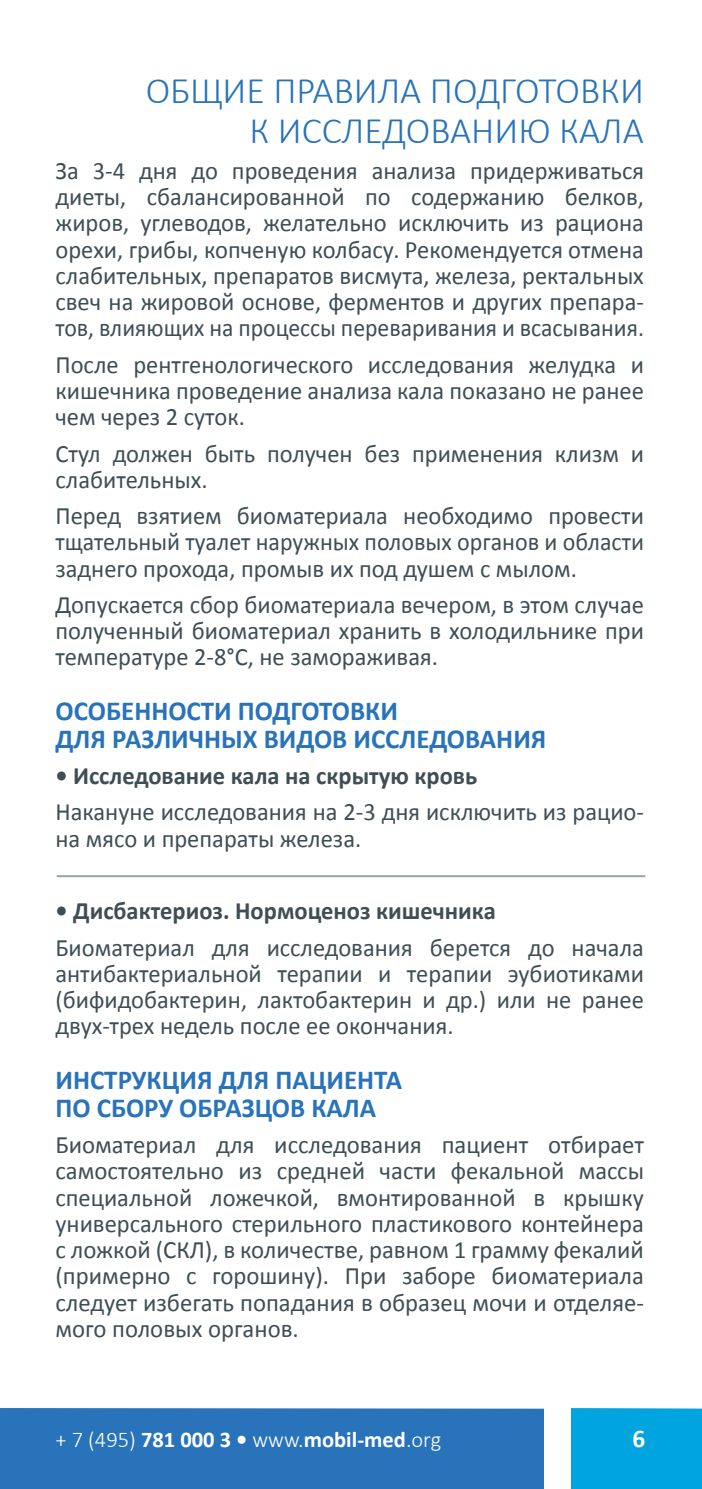
<style>
.page{position:relative;width:702px;height:1489px;background:#fff}
.page>*{position:absolute;margin:0;border:0;box-sizing:border-box;transform-origin:0 0}
.t1{font:300 37.5px/40px "Calibri";color:#2873ba;text-align:right}
.t2{font:700 27.5px/27.5px "Calibri";color:#2873ba}
.t3{font:700 25.5px "Calibri";color:#fff}
.t4{font:25px/26.2px "Calibri";color:#3f4e55;text-align:justify}
.t5{font:700 25px "Calibri";color:#3f4e55}
.t6{font:700 22.5px "Calibri";color:#fff}
.s1{font-weight:300}
</style>
<div class="page">
<hr style="left:57px;top:875px;width:588px;height:2px;background:#97a3ab">
<div style="left:0;top:1408px;width:544px;height:80px;background:#2873ba"></div>
<div style="left:554px;top:1407px;width:148px;height:81px;background:#00a5df"></div>
<div style="left:544px;top:1407px;width:27px;height:81px;background:#fff"></div>
<h1 class="t1" style="left:146px;top:70px;width:499px">ОБЩИЕ ПРАВИЛА ПОДГОТОВКИ<br>К ИССЛЕДОВАНИЮ КАЛА</h1>
<p class="t4" style="left:55px;top:157px;width:590px">За 3-4 дня до проведения анализа придерживаться диеты, сбалансированной по содержанию белков, жиров, углеводов, желательно исключить из рациона орехи, грибы, копченую колбасу. Рекомендуется отмена слабительных, препаратов висмута, железа, ректальных свеч на жировой основе, ферментов и других препара&shy;тов, влияющих на процессы переваривания и всасывания.</p>
<p class="t4" style="left:55px;top:350px;width:590px">После рентгенологического исследования желудка и кишечника проведение анализа кала показано не ранее чем через 2 суток.</p>
<p class="t4" style="left:55px;top:439px;width:590px">Стул должен быть получен без применения клизм и слабительных.</p>
<p class="t4" style="left:55px;top:502px;width:590px">Перед взятием биоматериала необходимо провести тщательный туалет наружных половых органов и области заднего прохода, промыв их под душем с мылом.</p>
<p class="t4" style="left:55px;top:590px;width:590px">Допускается сбор биоматериала вечером, в этом случае полученный биоматериал хранить в холодильнике при температуре 2-8°С, не замораживая.</p>
<p class="t2" style="left:55px;top:696px;width:492px">ОСОБЕННОСТИ ПОДГОТОВКИ<br>ДЛЯ РАЗЛИЧНЫХ ВИДОВ ИССЛЕДОВАНИЯ</p>
<p class="t5" style="left:55px;top:758px;width:423px">• Исследование кала на скрытую кровь</p>
<p class="t4" style="left:55px;top:798px;width:590px">Накануне исследования на 2-3 дня исключить из рацио&shy;на мясо и препараты железа.</p>
<p class="t5" style="left:55px;top:893px;width:442px">• Дисбактериоз. Нормоценоз кишечника</p>
<p class="t4" style="left:55px;top:933px;width:590px">Биоматериал для исследования берется до начала антибактериальной терапии и терапии эубиотиками (бифидобактерин, лактобактерин и др.) или не ранее двух-трех недель после ее окончания.</p>
<p class="t2" style="left:55px;top:1065px;width:348px">ИНСТРУКЦИЯ ДЛЯ ПАЦИЕНТА<br>ПО СБОРУ ОБРАЗЦОВ КАЛА</p>
<p class="t4" style="left:55px;top:1130px;width:590px">Биоматериал для исследования пациент отбирает самостоятельно из средней части фекальной массы специальной ложечкой, вмонтированной в крышку универсального стерильного пластикового контейнера с ложкой (СКЛ), в количестве, равном 1 грамму фекалий (примерно с горошину). При заборе биоматериала следует избегать попадания в образец мочи и отделяе&shy;мого половых органов.</p>
<p class="t6" style="left:55px;top:1423px;width:387px"><span class="s1">+ 7 (495)</span> 781 000 3 • <span class="s1">www.</span>mobil-med<span class="s1">.org</span></p>
<p class="t3" style="left:632px;top:1420px;width:14px">6</p>
</div>
